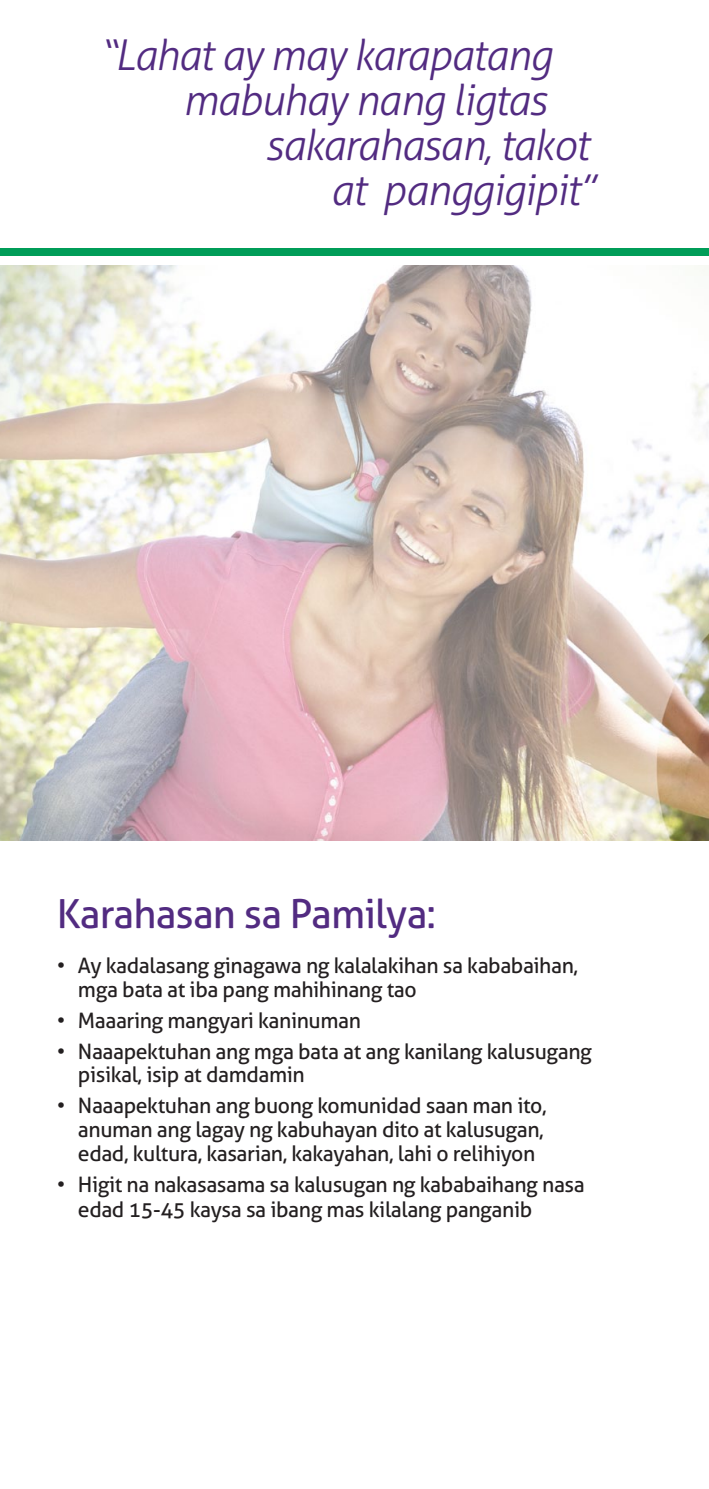
<style>
.page{position:relative;width:709px;height:1489px;background:#fff}
.page>*{position:absolute;margin:0;border:0;box-sizing:border-box;transform-origin:0 0}
.t1{font:italic 300 42.5px "Aller";letter-spacing:-.03em;color:#522b81}
.t2{font:40px "Aller";letter-spacing:-.02em;color:#522b81}
.t3{font:21.25px/23.8px "Aller";letter-spacing:-.02em;color:#231f20}
</style>
<div class="page">
<img style="left:0;top:266px;width:709px;height:574px">
<div style="left:0;top:248px;width:709px;height:7px;background:#009d58"></div>
<h1 class="t1" style="left:100px;top:30px;width:453px">“Lahat ay may karapatang</h1>
<h1 class="t1" style="left:183px;top:75px;width:365px">mabuhay nang ligtas</h1>
<h1 class="t1" style="left:265px;top:120px;width:325px">sakarahasan, takot</h1>
<h1 class="t1" style="left:330px;top:165px;width:266px">at panggigipit”</h1>
<h2 class="t2" style="left:57px;top:889px;width:381px">Karahasan sa Pamilya:</h2>
<p class="t3" style="left:78px;top:953px;width:501px;text-indent:-21px">• Ay kadalasang ginagawa ng kalalakihan sa kababaihan, mga bata at iba pang mahihinang tao</p>
<p class="t3" style="left:57px;top:1008px;width:306px">• Maaaring mangyari kaninuman</p>
<p class="t3" style="left:78px;top:1039px;width:515px;text-indent:-21px">• Naaapektuhan ang mga bata at ang kanilang kalusugang pisikal, isip at damdamin</p>
<p class="t3" style="left:78px;top:1093px;width:470px;text-indent:-21px">• Naaapektuhan ang buong komunidad saan man ito, anuman ang lagay ng kabuhayan dito at kalusugan, edad, kultura, kasarian, kakayahan, lahi o relihiyon</p>
<p class="t3" style="left:78px;top:1171px;width:508px;line-height:25px;text-indent:-21px">• Higit na nakasasama sa kalusugan ng kababaihang nasa edad 15-45 kaysa sa ibang mas kilalang panganib</p>
</div>
